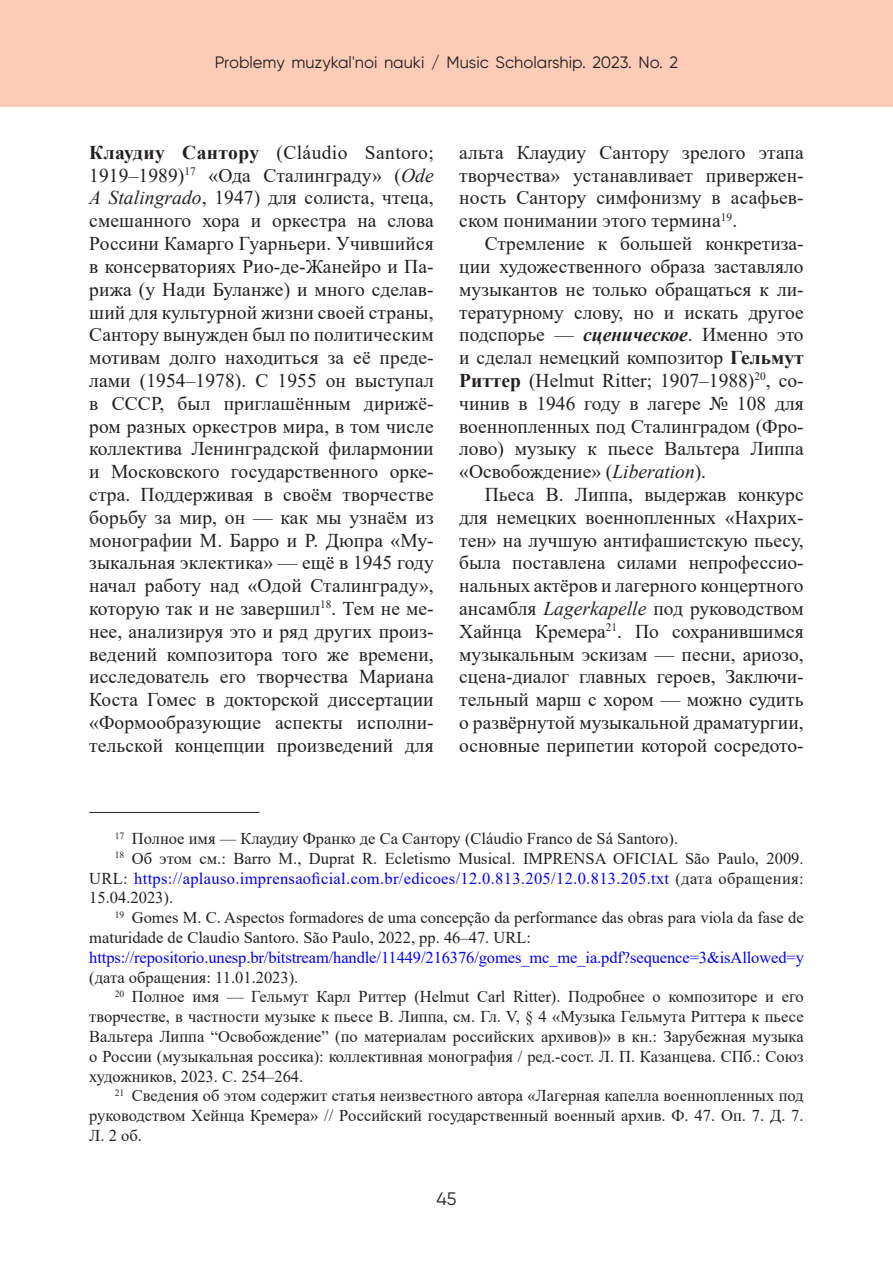
<style>
.page{position:relative;width:893px;height:1263px;background:#fff}
.page>*{position:absolute;margin:0;border:0;box-sizing:border-box;transform-origin:0 0}
.Текст{font:19.5px/22.8px "Times New Roman";color:#231f20;text-align:justify}
.t1{font:18px "Gilroy";color:#231f20}
.Примечание{font:16.5px/19.8px "Times New Roman";color:#231f20;text-align:justify}
.Примечание-2{font:16.5px/19.8px "Times New Roman";letter-spacing:-.005em;color:#00f}
.t2{font:16.5px "Gilroy";color:#231f20}
.s1{font-weight:700}
.s2{font-style:italic}
.s3{font-weight:700;font-style:italic}
.s4{color:#00f}
.s5{color:#231f20}
</style>
<div class="page">
<div style="left:0;top:0;width:893px;height:107px;background:#fcccb8"></div>
<hr style="left:89px;top:812px;width:170px;height:1px;background:#231f20">
<p class="t2" style="left:215px;top:53px;width:465px">Problemy muzykal'noi nauki / Music Scholarship. 2023. No. 2</p>
<p class="Текст" style="left:89px;top:140px;width:346px"><span class="s1">Клаудиу Сантору</span> (Cláudio Santoro; 1919–1989)<sup>17</sup> «Ода Сталинграду» (<span class="s2">Ode A Stalingrado</span>, 1947) для солиста, чтеца, смешанного хора и оркестра на слова Россини Камарго Гуарньери. Учившийся в консерваториях Рио-де-Жанейро и Па&shy;рижа (у Нади Буланже) и много сделав&shy;ший для культурной жизни своей страны, Сантору вынужден был по политическим мотивам долго находиться за её преде&shy;лами (1954–1978). С 1955 он выступал в СССР, был приглашённым дирижё&shy;ром разных оркестров мира, в том числе коллектива Ленинградской филармонии и Московского государственного орке&shy;стра. Поддерживая в своём творчестве борьбу за мир, он — как мы узнаём из монографии М. Барро и Р. Дюпра «Му&shy;зыкальная эклектика» — ещё в 1945 году начал работу над «Одой Сталинграду», которую так и не завершил<sup>18</sup>. Тем не ме&shy;нее, анализируя это и ряд других произ&shy;ведений композитора того же времени, исследователь его творчества Мариана Коста Гомес в докторской диссертации «Формообразующие аспекты исполни&shy;тельской концепции произведений для</p>
<p class="Текст" style="left:459px;top:140px;width:346px">альта Клаудиу Сантору зрелого этапа творчества» устанавливает привержен&shy;ность Сантору симфонизму в асафьев&shy;ском понимании этого термина<sup>19</sup>.</p>
<p class="Текст" style="left:459px;top:232px;width:346px;text-indent:26px">Стремление к большей конкретиза&shy;ции художественного образа заставляло музыкантов не только обращаться к ли&shy;тературному слову, но и искать другое подспорье — <span class="s3">сценическое</span>. Именно это и сделал немецкий композитор <span class="s1">Гельмут Риттер</span> (Helmut Ritter; 1907–1988)<sup>20</sup>, со&shy;чинив в 1946 году в лагере № 108 для военнопленных под Сталинградом (Фро&shy;лово) музыку к пьесе Вальтера Липпа «Освобождение» (<span class="s2">Liberation</span>).</p>
<p class="Текст" style="left:459px;top:482px;width:346px;text-indent:26px">Пьеса В. Липпа, выдержав конкурс для немецких военнопленных «Нахрих&shy;тен» на лучшую антифашистскую пьесу, была поставлена силами непрофессио&shy;нальных актёров и лагерного концертного ансамбля <span class="s2">Lagerkapelle</span> под руководством Хайнца Кремера<sup>21</sup>. По сохранившимся музыкальным эскизам — песни, ариозо, сцена-диалог главных героев, Заключи&shy;тельный марш с хором — можно судить о развёрнутой музыкальной драматургии, основные перипетии которой сосредото-</p>
<p class="Примечание" style="left:115px;top:828px;width:565px"><sup>17</sup> Полное имя — Клаудиу Франко де Са Сантору (Cláudio Franco de Sá Santoro).</p>
<p class="Примечание" style="left:89px;top:848px;width:716px;text-indent:26px"><sup>18</sup> Об этом см.: Barro M., Duprat R. Ecletismo Musical. IMPRENSA OFICIAL São Paulo, 2009.<br>URL: <span class="s4">https://aplauso.imprensaoficial.com.br/edicoes/12.0.813.205/12.0.813.205.txt</span> (дата обращения:<br>15.04.2023).</p>
<p class="Примечание" style="left:89px;top:907px;width:716px;text-indent:26px"><sup>19</sup> Gomes M. C. Aspectos formadores de uma concepção da performance das obras para viola da fase de maturidade de Claudio Santoro. São Paulo, 2022, pp. 46–47. URL:</p>
<p class="Примечание-2" style="left:89px;top:947px;width:716px">https://repositorio.unesp.br/bitstream/handle/11449/216376/gomes_mc_me_ia.pdf?sequence=3&amp;isAllowed=y <span class="s5">(дата обращения: 11.01.2023).</span></p>
<p class="Примечание" style="left:89px;top:986px;width:716px;text-indent:26px"><sup>20</sup> Полное имя — Гельмут Карл Риттер (Helmut Carl Ritter). Подробнее о композиторе и его творчестве, в частности музыке к пьесе В. Липпа, см. Гл. V, § 4 «Музыка Гельмута Риттера к пьесе Вальтера Липпа “Освобождение” (по материалам российских архивов)» в кн.: Зарубежная музыка о России (музыкальная россика): коллективная монография / ред.-сост. Л. П. Казанцева. СПб.: Союз художников, 2023. С. 254–264.</p>
<p class="Примечание" style="left:89px;top:1085px;width:716px;text-indent:26px"><sup>21</sup> Сведения об этом содержит статья неизвестного автора «Лагерная капелла военнопленных под руководством Хейнца Кремера» // Российский государственный военный архив. Ф. 47. Оп. 7. Д. 7.<br>Л. 2 об.</p>
<p class="t1" style="left:436px;top:1188px;width:22px">45</p>
</div>
